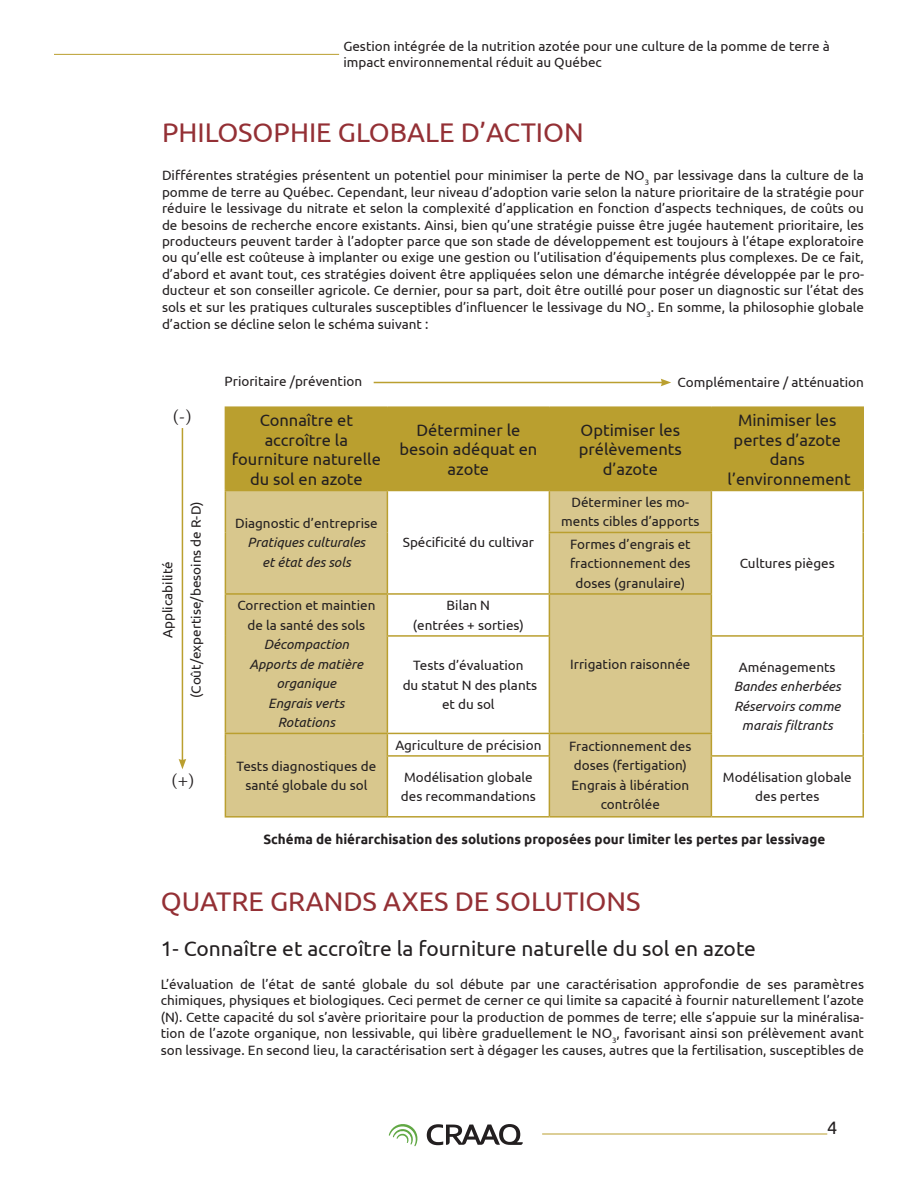
<style>
.page{position:relative;width:918px;height:1188px;background:#fff}
.page>*{position:absolute;margin:0;border:0;box-sizing:border-box;transform-origin:0 0}
.t1{font:27px "Ubuntu";color:#943035}
.t2{font:21px "Ubuntu";color:#231f20}
.t3{font:18px "Minion Pro";color:#231f20}
.t4{font:18px "Ubuntu";color:#231f20}
.t5{font:16.5px/19.5px "Ubuntu";color:#231f20;text-align:center}
.t6{font:13.5px/16.5px "Ubuntu";color:#231f20;text-align:center}
.t7{font:italic 13.5px/19.5px "Ubuntu";color:#231f20;text-align:center}
.t8{font:700 13.5px "Ubuntu";color:#231f20}
</style>
<div class="page">
<svg style="left:427px;top:1124px;width:96px;height:21px"></svg>
<svg style="left:389px;top:1124px;width:29px;height:22px"></svg>
<hr style="left:542px;top:1134px;width:285px;height:1px;background:#ba9f2f">
<hr style="left:54px;top:54px;width:285px;height:1px;background:#ba9f2f">
<div style="left:226px;top:408px;width:636px;height:82px;background:#ba9f2f"></div>
<svg style="left:226px;top:491px;width:485px;height:325px;fill:#d8c78d"></svg>
<hr style="left:225px;top:491px;width:1px;height:41px;background:#ba9f2f">
<hr style="left:387px;top:491px;width:1px;height:41px;background:#ba9f2f">
<hr style="left:225px;top:532px;width:1px;height:61px;background:#ba9f2f">
<hr style="left:387px;top:532px;width:1px;height:61px;background:#ba9f2f">
<hr style="left:549px;top:491px;width:1px;height:41px;background:#ba9f2f">
<hr style="left:711px;top:491px;width:1px;height:41px;background:#ba9f2f">
<hr style="left:862px;top:491px;width:2px;height:41px;background:#ba9f2f">
<hr style="left:862px;top:532px;width:2px;height:62px;background:#ba9f2f">
<hr style="left:862px;top:594px;width:2px;height:41px;background:#ba9f2f">
<hr style="left:549px;top:532px;width:163px;height:1px;background:#ba9f2f">
<hr style="left:549px;top:533px;width:1px;height:60px;background:#ba9f2f">
<hr style="left:711px;top:533px;width:1px;height:60px;background:#ba9f2f">
<hr style="left:225px;top:593px;width:162px;height:2px;background:#ba9f2f">
<hr style="left:225px;top:595px;width:1px;height:41px;background:#ba9f2f">
<hr style="left:225px;top:636px;width:1px;height:97px;background:#ba9f2f">
<hr style="left:387px;top:593px;width:162px;height:2px;background:#ba9f2f">
<hr style="left:387px;top:595px;width:1px;height:40px;background:#ba9f2f">
<hr style="left:549px;top:593px;width:163px;height:2px;background:#ba9f2f">
<hr style="left:549px;top:595px;width:1px;height:40px;background:#ba9f2f">
<hr style="left:711px;top:595px;width:1px;height:40px;background:#ba9f2f">
<hr style="left:387px;top:635px;width:163px;height:2px;background:#ba9f2f">
<hr style="left:387px;top:637px;width:1px;height:96px;background:#ba9f2f">
<hr style="left:549px;top:637px;width:1px;height:96px;background:#ba9f2f">
<hr style="left:711px;top:635px;width:153px;height:2px;background:#ba9f2f">
<hr style="left:711px;top:637px;width:1px;height:96px;background:#ba9f2f">
<hr style="left:862px;top:637px;width:2px;height:96px;background:#ba9f2f">
<hr style="left:862px;top:733px;width:2px;height:22px;background:#ba9f2f">
<hr style="left:225px;top:733px;width:162px;height:1px;background:#ba9f2f">
<svg style="left:225px;top:734px;width:1px;height:22px"></svg>
<hr style="left:225px;top:756px;width:1px;height:60px;background:#ba9f2f">
<hr style="left:225px;top:816px;width:162px;height:2px;background:#ba9f2f">
<hr style="left:387px;top:733px;width:162px;height:1px;background:#ba9f2f">
<svg style="left:387px;top:734px;width:1px;height:21px"></svg>
<hr style="left:549px;top:733px;width:163px;height:1px;background:#ba9f2f">
<svg style="left:549px;top:734px;width:1px;height:21px"></svg>
<svg style="left:711px;top:734px;width:1px;height:21px"></svg>
<hr style="left:549px;top:816px;width:162px;height:2px;background:#ba9f2f">
<hr style="left:387px;top:755px;width:163px;height:2px;background:#ba9f2f">
<hr style="left:387px;top:757px;width:1px;height:59px;background:#ba9f2f">
<hr style="left:549px;top:757px;width:1px;height:59px;background:#ba9f2f">
<hr style="left:387px;top:816px;width:162px;height:2px;background:#ba9f2f">
<hr style="left:711px;top:755px;width:153px;height:2px;background:#ba9f2f">
<hr style="left:711px;top:757px;width:1px;height:59px;background:#ba9f2f">
<hr style="left:862px;top:757px;width:2px;height:59px;background:#ba9f2f">
<hr style="left:711px;top:816px;width:153px;height:2px;background:#ba9f2f">
<hr style="left:225px;top:406px;width:162px;height:2px;background:#ba9f2f">
<hr style="left:225px;top:408px;width:1px;height:82px;background:#ba9f2f">
<hr style="left:387px;top:406px;width:162px;height:2px;background:#ba9f2f">
<hr style="left:387px;top:408px;width:1px;height:82px;background:#ba9f2f">
<hr style="left:549px;top:406px;width:162px;height:2px;background:#ba9f2f">
<hr style="left:549px;top:408px;width:1px;height:82px;background:#ba9f2f">
<hr style="left:711px;top:406px;width:153px;height:2px;background:#ba9f2f">
<hr style="left:711px;top:408px;width:1px;height:82px;background:#ba9f2f">
<hr style="left:862px;top:408px;width:2px;height:82px;background:#ba9f2f">
<hr style="left:225px;top:490px;width:162px;height:1px;background:#ba9f2f">
<hr style="left:387px;top:490px;width:162px;height:1px;background:#ba9f2f">
<hr style="left:549px;top:490px;width:162px;height:1px;background:#ba9f2f">
<hr style="left:711px;top:490px;width:153px;height:1px;background:#ba9f2f">
<hr style="left:374px;top:382px;width:289px;height:1px;background:#ba9f2f">
<svg style="left:661px;top:379px;width:10px;height:7px"></svg>
<hr style="left:182px;top:428px;width:1px;height:333px;background:#ba9f2f">
<svg style="left:179px;top:759px;width:7px;height:10px"></svg>
<p class="t6" style="left:343px;top:38px;width:488px;text-align:left">Gestion intégrée de la nutrition azotée pour une culture de la pomme de terre à impact environnemental réduit au Québec</p>
<h1 class="t1" style="left:162px;top:116px;width:423px">PHILOSOPHIE GLOBALE D’ACTION</h1>
<p class="t6" style="left:162px;top:167px;width:704px;text-align:justify">Différentes stratégies présentent un potentiel pour minimiser la perte de NO<sub>3</sub> par lessivage dans la culture de la pomme de terre au Québec. Cependant, leur niveau d’adoption varie selon la nature prioritaire de la stratégie pour réduire le lessivage du nitrate et selon la complexité d’application en fonction d’aspects techniques, de coûts ou de besoins de recherche encore existants. Ainsi, bien qu’une stratégie puisse être jugée hautement prioritaire, les producteurs peuvent tarder à l’adopter parce que son stade de développement est toujours à l’étape exploratoire ou qu’elle est coûteuse à implanter ou exige une gestion ou l’utilisation d’équipements plus complexes. De ce fait, d’abord et avant tout, ces stratégies doivent être appliquées selon une démarche intégrée développée par le pro&shy;ducteur et son conseiller agricole. Ce dernier, pour sa part, doit être outillé pour poser un diagnostic sur l’état des sols et sur les pratiques culturales susceptibles d’influencer le lessivage du NO<sub>3</sub>. En somme, la philosophie globale d’action se décline selon le schéma suivant :</p>
<h3 class="t3" style="left:173px;top:404px;width:20px">(-)</h3>
<p class="t6" style="left:153px;top:698px;width:197px;line-height:28.5px;rotate:-90deg">Applicabilité (Coût/expertise/besoins de R-D)</p>
<h3 class="t3" style="left:172px;top:769px;width:24px">(+)</h3>
<p class="t6" style="left:225px;top:372px;width:139px">Prioritaire /prévention</p>
<p class="t6" style="left:678px;top:373px;width:188px">Complémentaire / atténuation</p>
<p class="t5" style="left:232px;top:410px;width:151px">Connaître et accroître la fourniture naturelle du sol en azote</p>
<p class="t5" style="left:399px;top:420px;width:139px">Déterminer le besoin adéquat en azote</p>
<p class="t5" style="left:579px;top:420px;width:105px">Optimiser les prélèvements d’azote</p>
<p class="t5" style="left:728px;top:410px;width:125px">Minimiser les pertes d’azote dans l’environnement</p>
<p class="t6" style="left:235px;top:514px;width:144px">Diagnostic d’entreprise</p>
<p class="t7" style="left:248px;top:532px;width:119px">Pratiques culturales et état des sols</p>
<p class="t6" style="left:403px;top:534px;width:133px">Spécificité du cultivar</p>
<p class="t6" style="left:561px;top:492px;width:140px;line-height:19.5px">Déterminer les mo&shy;ments cibles d’apports</p>
<p class="t6" style="left:570px;top:534px;width:122px;line-height:19.5px">Formes d’engrais et fractionnement des doses (granulaire)</p>
<p class="t6" style="left:740px;top:555px;width:96px">Cultures pièges</p>
<p class="t6" style="left:237px;top:595px;width:140px;line-height:19.5px">Correction et maintien de la santé des sols</p>
<p class="t7" style="left:250px;top:634px;width:115px">Décompaction<br>Apports de matière organique<br>Engrais verts<br>Rotations</p>
<p class="t6" style="left:237px;top:756px;width:141px;line-height:19.5px">Tests diagnostiques de santé globale du sol</p>
<p class="t6" style="left:413px;top:595px;width:113px;line-height:19.5px">Bilan N<br>(entrées + sorties)</p>
<p class="t6" style="left:413px;top:657px;width:112px">Tests d’évaluation</p>
<p class="t6" style="left:570px;top:655px;width:122px">Irrigation raisonnée</p>
<p class="t6" style="left:403px;top:675px;width:136px;line-height:19.5px">du statut N des plants et du sol</p>
<p class="t6" style="left:739px;top:658px;width:98px">Aménagements</p>
<p class="t7" style="left:734px;top:676px;width:109px">Bandes enherbées<br>Réservoirs comme marais filtrants</p>
<p class="t6" style="left:395px;top:736px;width:148px">Agriculture de précision</p>
<p class="t6" style="left:569px;top:736px;width:124px;line-height:19.5px">Fractionnement des doses (fertigation)<br>Engrais à libération contrôlée</p>
<p class="t6" style="left:401px;top:767px;width:137px;line-height:19.5px;text-align:left">Modélisation globale des recommandations</p>
<p class="t6" style="left:723px;top:767px;width:130px;line-height:19.5px">Modélisation globale des pertes</p>
<p class="t8" style="left:263px;top:831px;width:563px">Schéma de hiérarchisation des solutions proposées pour limiter les pertes par lessivage</p>
<h1 class="t1" style="left:161px;top:885px;width:481px">QUATRE GRANDS AXES DE SOLUTIONS</h1>
<h2 class="t2" style="left:161px;top:936px;width:597px">1- Connaître et accroître la fourniture naturelle du sol en azote</h2>
<p class="t6" style="left:161px;top:975px;width:705px;text-align:justify">L’évaluation de l’état de santé globale du sol débute par une caractérisation approfondie de ses paramètres chimiques, physiques et biologiques. Ceci permet de cerner ce qui limite sa capacité à fournir naturellement l’azote (N). Cette capacité du sol s’avère prioritaire pour la production de pommes de terre; elle s’appuie sur la minéralisa&shy;tion de l’azote organique, non lessivable, qui libère graduellement le NO<sub>3</sub>, favorisant ainsi son prélèvement avant son lessivage. En second lieu, la caractérisation sert à dégager les causes, autres que la fertilisation, susceptibles de</p>
<h3 class="t4" style="left:827px;top:1116px;width:12px">4</h3>
</div>
